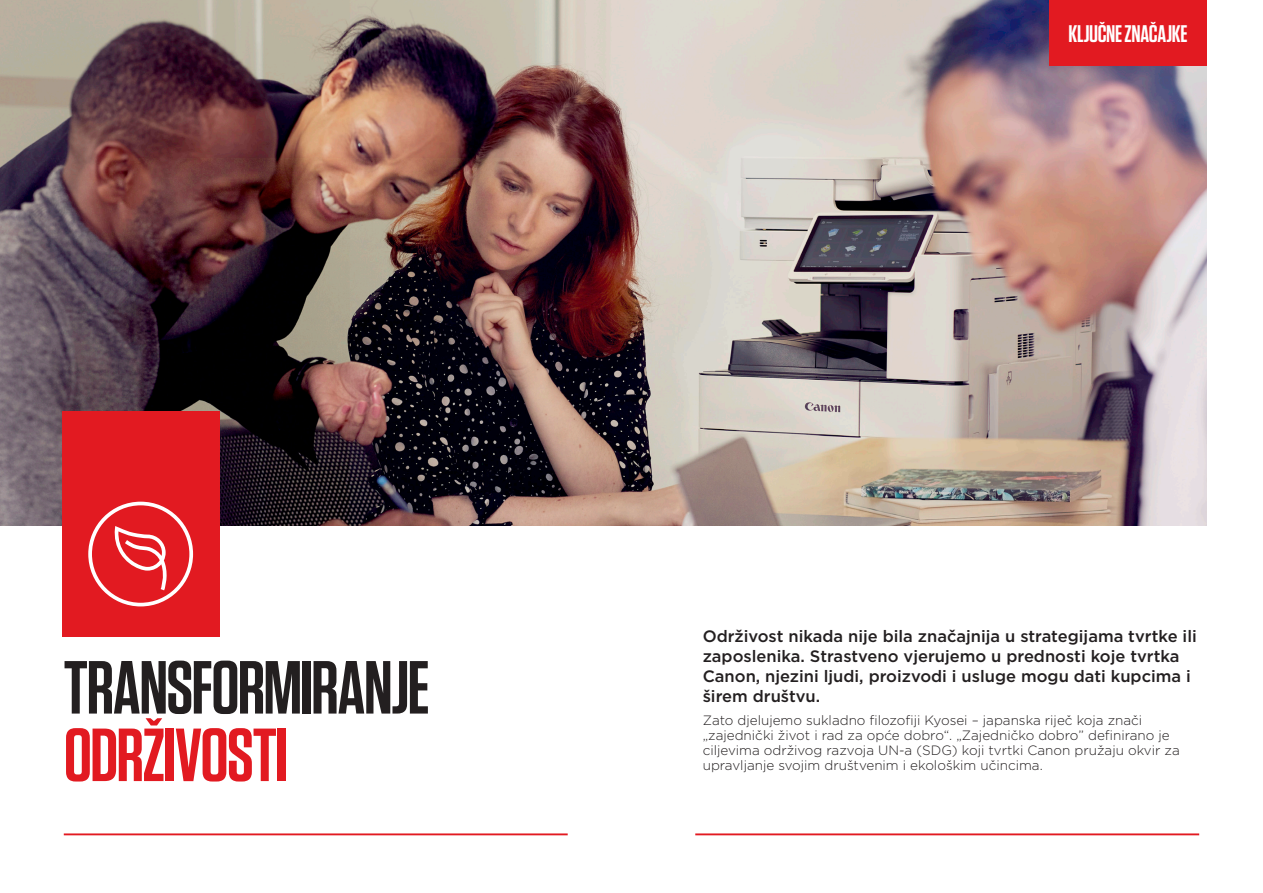
<style>
.page{position:relative;width:1263px;height:893px;background:#fff}
.page>*{position:absolute;margin:0;border:0;box-sizing:border-box;transform-origin:0 0}
.Subheading_BLACK{font:600 75px/67.5px "Tungsten";letter-spacing:-.02em;color:#231f20}
.Subheading_BLACK-2{font:600 24px "Tungsten";letter-spacing:-.01em;color:#fff}
.Body{font:500 16.5px/19.8px "Gotham";color:#231f20}
.Body-2{font:300 13.5px/15px "Gotham";color:#231f20}
.s1{color:#e21a21}
</style>
<div class="page">
<hr style="left:695px;top:833px;width:504px;height:2px;background:#e21a21">
<hr style="left:64px;top:833px;width:504px;height:2px;background:#e21a21">
<img style="left:0;top:0;width:1206px;height:525px">
<div style="left:62px;top:412px;width:157px;height:225px;background:#e21a21"></div>
<div style="left:1049px;top:0;width:157px;height:65px;background:#e21a21"></div>
<svg style="left:88px;top:502px;width:105px;height:104px"></svg>
<p class="Subheading_BLACK" style="left:64px;top:655px;width:367px">TRANSFORMIRANJE<br><span class="s1">ODRŽIVOSTI</span></p>
<p class="Subheading_BLACK-2" style="left:1068px;top:21px;width:120px">KLJUČNE ZNAČAJKE</p>
<p class="Body" style="left:703px;top:626px;width:496px">Održivost nikada nije bila značajnija u strategijama tvrtke ili zaposlenika. Strastveno vjerujemo u prednosti koje tvrtka Canon, njezini ljudi, proizvodi i usluge mogu dati kupcima i širem društvu.</p>
<p class="Body-2" style="left:703px;top:712px;width:479px">Zato djelujemo sukladno filozofiji Kyosei – japanska riječ koja znači „zajednički život i rad za opće dobro“. „Zajedničko dobro” definirano je ciljevima održivog razvoja UN-a (SDG) koji tvrtki Canon pružaju okvir za upravljanje svojim društvenim i ekološkim učincima.</p>
</div>
